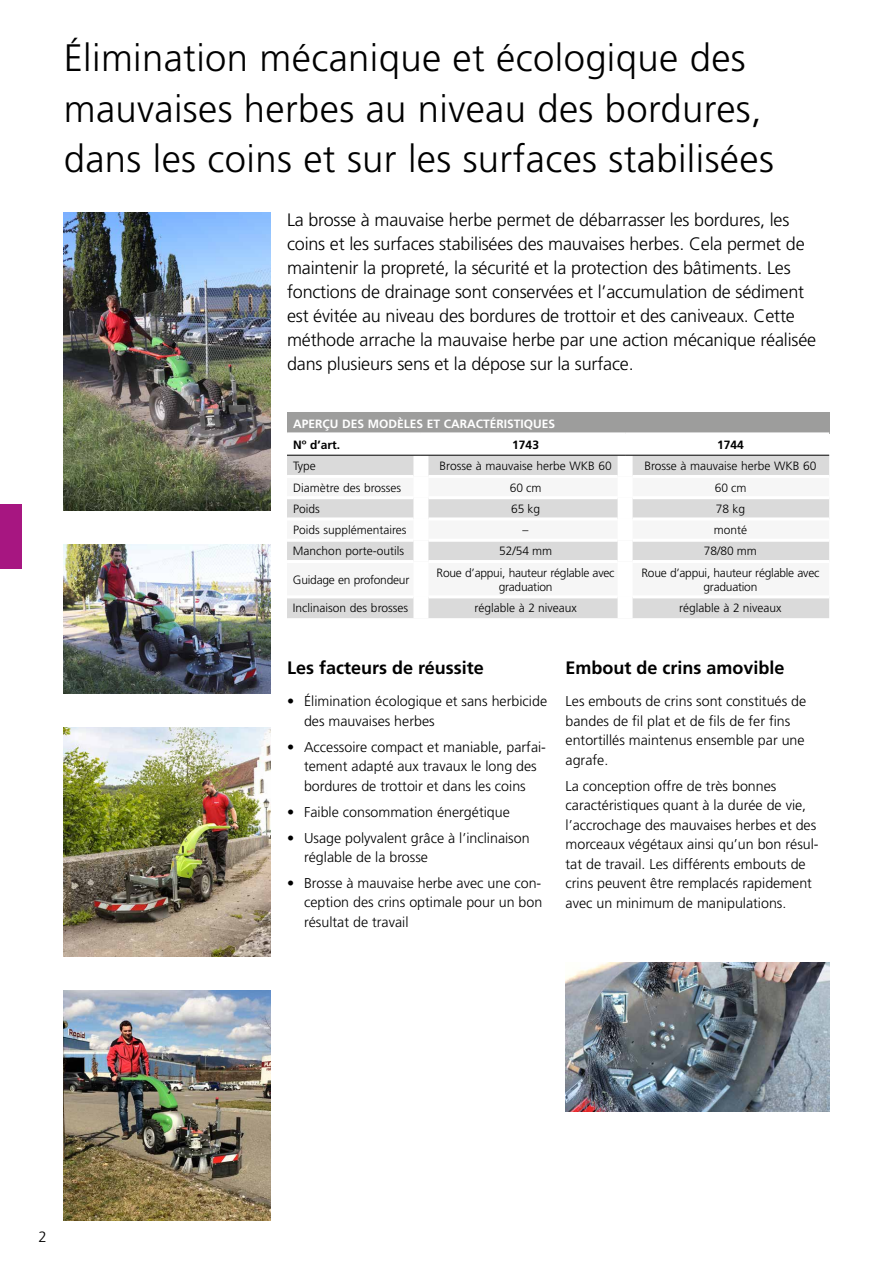
<style>
.page{position:relative;width:893px;height:1263px;background:#fff}
.page>*{position:absolute;margin:0;border:0;box-sizing:border-box;transform-origin:0 0}
.t1{font:300 38.25px/50.2px "Frutiger";letter-spacing:.01em;color:#000}
.t2{font:300 18px/24px "Frutiger";letter-spacing:-.01em;color:#000}
.t3{font:700 18px "Frutiger LT Std";color:#000}
.t4{font:300 15px "Frutiger";color:#000}
.t5{font:300 14.25px/19.5px "Frutiger";color:#000}
.t6{font:300 12px "Frutiger";color:#000}
.t7{font:300 12px/14.4px "Frutiger";letter-spacing:-.02em;color:#000;text-align:center}
.t8{font:700 12px "Frutiger LT Std";color:#fff}
.t9{font:700 12px "Frutiger LT Std";color:#000}
</style>
<div class="page">
<img style="left:64px;top:213px;width:206px;height:297px">
<img style="left:64px;top:990px;width:206px;height:230px">
<img style="left:64px;top:544px;width:206px;height:149px">
<img style="left:64px;top:727px;width:206px;height:230px">
<img style="left:566px;top:962px;width:263px;height:149px">
<div style="left:0;top:504px;width:22px;height:64px;background:#a71681"></div>
<div style="left:287px;top:413px;width:542px;height:21px;background:#9d9d9c"></div>
<svg style="left:287px;top:454px;width:542px;height:1px"></svg>
<div style="left:287px;top:456px;width:542px;height:162px;background:#dadada"></div>
<div style="left:287px;top:478px;width:542px;height:18px;background:#f6f6f6"></div>
<svg style="left:287px;top:520px;width:542px;height:75px"></svg>
<hr style="left:287px;top:475px;width:126px;height:3px;background:#fff">
<hr style="left:428px;top:475px;width:190px;height:3px;background:#fff">
<hr style="left:633px;top:475px;width:196px;height:3px;background:#fff">
<hr style="left:287px;top:432px;width:134px;height:3px;background:#fff">
<hr style="left:421px;top:432px;width:204px;height:3px;background:#fff">
<hr style="left:625px;top:432px;width:204px;height:3px;background:#fff">
<hr style="left:287px;top:496px;width:126px;height:3px;background:#fff">
<hr style="left:428px;top:496px;width:190px;height:3px;background:#fff">
<hr style="left:633px;top:496px;width:196px;height:3px;background:#fff">
<hr style="left:287px;top:517px;width:126px;height:3px;background:#fff">
<hr style="left:428px;top:517px;width:190px;height:3px;background:#fff">
<hr style="left:633px;top:517px;width:196px;height:3px;background:#fff">
<hr style="left:287px;top:539px;width:126px;height:3px;background:#fff">
<hr style="left:428px;top:539px;width:190px;height:3px;background:#fff">
<hr style="left:633px;top:539px;width:196px;height:3px;background:#fff">
<hr style="left:287px;top:560px;width:126px;height:3px;background:#fff">
<hr style="left:428px;top:560px;width:190px;height:3px;background:#fff">
<hr style="left:633px;top:560px;width:196px;height:3px;background:#fff">
<hr style="left:287px;top:595px;width:126px;height:3px;background:#fff">
<hr style="left:428px;top:595px;width:190px;height:3px;background:#fff">
<hr style="left:633px;top:595px;width:196px;height:3px;background:#fff">
<div style="left:413px;top:435px;width:15px;height:20px;background:#fff"></div>
<div style="left:618px;top:435px;width:15px;height:20px;background:#fff"></div>
<div style="left:413px;top:456px;width:15px;height:20px;background:#fff"></div>
<div style="left:618px;top:456px;width:15px;height:20px;background:#fff"></div>
<div style="left:413px;top:476px;width:15px;height:22px;background:#fff"></div>
<div style="left:618px;top:476px;width:15px;height:22px;background:#fff"></div>
<div style="left:413px;top:498px;width:15px;height:21px;background:#fff"></div>
<div style="left:618px;top:498px;width:15px;height:21px;background:#fff"></div>
<div style="left:413px;top:519px;width:15px;height:21px;background:#fff"></div>
<div style="left:618px;top:519px;width:15px;height:21px;background:#fff"></div>
<div style="left:413px;top:540px;width:15px;height:21px;background:#fff"></div>
<div style="left:618px;top:540px;width:15px;height:21px;background:#fff"></div>
<div style="left:413px;top:561px;width:15px;height:36px;background:#fff"></div>
<div style="left:618px;top:561px;width:15px;height:36px;background:#fff"></div>
<div style="left:413px;top:597px;width:15px;height:21px;background:#fff"></div>
<div style="left:618px;top:597px;width:15px;height:21px;background:#fff"></div>
<hr style="left:287px;top:455px;width:134px;height:1px;background:#000">
<hr style="left:421px;top:455px;width:204px;height:1px;background:#000">
<hr style="left:625px;top:455px;width:204px;height:1px;background:#000">
<h1 class="t1" style="left:64px;top:33px;width:712px">Élimination mécanique et écologique des mauvaises herbes au niveau des bordures, dans les coins et sur les surfaces stabilisées</h1>
<p class="t2" style="left:287px;top:208px;width:531px">La brosse à mauvaise herbe permet de débarrasser les bordures, les coins et les surfaces stabilisées des mauvaises herbes. Cela permet de maintenir la propreté, la sécurité et la protection des bâtiments. Les fonctions de drainage sont conservées et l’accumulation de sédiment est évitée au niveau des bordures de trottoir et des caniveaux. Cette méthode arrache la mauvaise herbe par une action mécanique réalisée dans plusieurs sens et la dépose sur la surface.</p>
<p class="t8" style="left:293px;top:416px;width:264px">APERÇU DES MODÈLES ET CARACTÉRISTIQUES</p>
<p class="t9" style="left:293px;top:438px;width:49px">Nº d’art.</p>
<p class="t9" style="left:512px;top:438px;width:28px">1743</p>
<p class="t9" style="left:717px;top:438px;width:28px">1744</p>
<p class="t6" style="left:293px;top:459px;width:24px">Type</p>
<p class="t6" style="left:440px;top:459px;width:174px">Brosse à mauvaise herbe WKB 60</p>
<p class="t6" style="left:644px;top:459px;width:174px">Brosse à mauvaise herbe WKB 60</p>
<p class="t6" style="left:293px;top:481px;width:110px">Diamètre des brosses</p>
<p class="t6" style="left:510px;top:481px;width:33px">60 cm</p>
<p class="t6" style="left:715px;top:481px;width:33px">60 cm</p>
<p class="t6" style="left:293px;top:502px;width:28px">Poids</p>
<p class="t6" style="left:511px;top:502px;width:31px">65 kg</p>
<p class="t6" style="left:716px;top:502px;width:31px">78 kg</p>
<p class="t6" style="left:293px;top:523px;width:115px">Poids supplémentaires</p>
<p class="t6" style="left:523px;top:523px;width:7px">–</p>
<p class="t6" style="left:714px;top:523px;width:35px">monté</p>
<p class="t6" style="left:293px;top:544px;width:113px">Manchon porte-outils</p>
<p class="t6" style="left:499px;top:544px;width:55px">52/54 mm</p>
<p class="t6" style="left:704px;top:544px;width:55px">78/80 mm</p>
<p class="t7" style="left:293px;top:572px;width:118px">Guidage en profondeur</p>
<p class="t7" style="left:437px;top:565px;width:179px">Roue d’appui, hauteur réglable avec graduation</p>
<p class="t7" style="left:641px;top:565px;width:179px">Roue d’appui, hauteur réglable avec graduation</p>
<p class="t6" style="left:293px;top:601px;width:117px">Inclinaison des brosses</p>
<p class="t6" style="left:474px;top:601px;width:104px">réglable à 2 niveaux</p>
<p class="t6" style="left:679px;top:601px;width:104px">réglable à 2 niveaux</p>
<p class="t3" style="left:287px;top:657px;width:198px">Les facteurs de réussite</p>
<p class="t5" style="left:304px;top:692px;width:245px;text-indent:-17px">• Élimination écologique et sans herbicide des mauvaises herbes</p>
<p class="t5" style="left:287px;top:737px;width:260px;text-align:center">• Accessoire compact et maniable, parfai&shy;tement adapté aux travaux le long des bordures de trottoir et dans les coins</p>
<p class="t5" style="left:287px;top:802px;width:224px">• Faible consommation énergétique</p>
<p class="t5" style="left:304px;top:828px;width:227px;text-indent:-17px">• Usage polyvalent grâce à l’inclinaison réglable de la brosse</p>
<p class="t5" style="left:304px;top:873px;width:240px;text-align:justify;text-indent:-17px">• Brosse à mauvaise herbe avec une con&shy;ception des crins optimale pour un bon résultat de travail</p>
<p class="t3" style="left:566px;top:657px;width:221px">Embout de crins amovible</p>
<p class="t5" style="left:566px;top:692px;width:242px">Les embouts de crins sont constitués de bandes de fil plat et de fils de fer fins entortillés maintenus ensemble par une agrafe.</p>
<p class="t5" style="left:566px;top:776px;width:255px">La conception offre de très bonnes caractéristiques quant à la durée de vie, l’accrochage des mauvaises herbes et des morceaux végétaux ainsi qu’un bon résul&shy;tat de travail. Les différents embouts de crins peuvent être remplacés rapidement avec un minimum de manipulations.</p>
<p class="t4" style="left:38px;top:1229px;width:10px">2</p>
</div>
